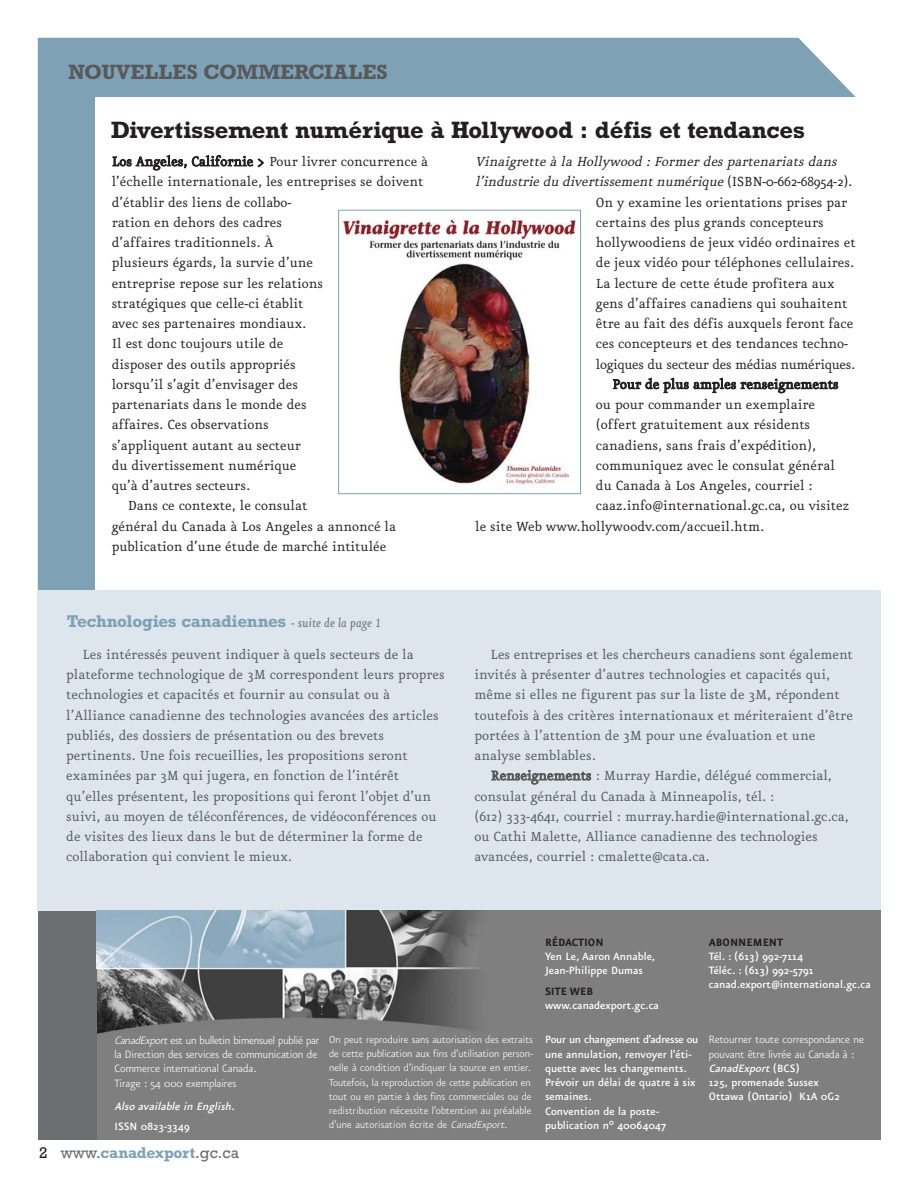
<style>
.page{position:relative;width:918px;height:1188px;background:#fff}
.page>*{position:absolute;margin:0;border:0;box-sizing:border-box;transform-origin:0 0}
.t1{font:700 24px "Rockwell";letter-spacing:-.015em;color:#231f20}
.t2{font:700 21px "Rockwell";color:#58595b}
.t3{font:700 17.25px "Rockwell";letter-spacing:-.02em;color:#7fa1b6}
.t4{font:15.75px "Eureka";color:#231f20}
.t5{font:15.75px/20.2px "Eureka";color:#58595b}
.t6{font:italic 15.75px "Eureka";color:#231f20}
.t7{font:15.75px "Eureka";letter-spacing:-.02em;color:#231f20}
.t8{font:700 15.75px "Rockwell";letter-spacing:-.015em;color:#7fa1b6}
.t9{font:500 12.75px/14.2px "Eureka Sans";color:#fff}
.t10{font:300 12.75px/14.2px "Eureka Sans";color:#fff}
.t11{font:700 12.75px "Eureka Sans";color:#231f20}
.t12{font:italic 500 12.75px "Eureka Sans";color:#fff}
.t13{font:300 12px/14.2px "Eureka Sans";letter-spacing:.01em;color:#fff}
.s1{font-family:"Eureka";font-weight:400;font-style:italic;font-size:14.25px;color:#6c6e70}
.s2{font-style:normal}
.s3{font-style:italic}
.s4{font-weight:400;color:#231f20}
.s5{font-weight:400;color:#6c6e70}
.s6{font-weight:500;font-style:italic}
.s7{font-weight:500}
</style>
<div class="page">
<div style="left:38px;top:38px;width:818px;height:552px;background:#7fa1b6"></div>
<div style="left:96px;top:98px;width:791px;height:604px;background:#fff"></div>
<div style="left:37px;top:590px;width:843px;height:321px;background:#dde6ed"></div>
<img style="left:97px;top:911px;width:783px;height:228px">
<div style="left:38px;top:911px;width:59px;height:228px;background:#6c6e70"></div>
<img style="left:97px;top:911px;width:248px;height:58px">
<img style="left:343px;top:217px;width:233px;height:268px">
<div style="left:338px;top:210px;width:243px;height:284px;border:1px solid #7fa1b6"></div>
<h2 class="t2" style="left:69px;top:65px;width:321px">NOUVELLES COMMERCIALES</h2>
<h1 class="t1" style="left:111px;top:121px;width:696px">Divertissement numérique à Hollywood : défis et tendances</h1>
<p class="t4" style="left:112px;top:156px;width:318px">Los Angeles, Californie &gt; Pour livrer concurrence à</p>
<p class="t4" style="left:112px;top:176px;width:313px">l’échelle internationale, les entreprises se doivent</p>
<p class="t4" style="left:112px;top:196px;width:181px">d’établir des liens de collabo-</p>
<p class="t4" style="left:112px;top:216px;width:172px">ration en dehors des cadres</p>
<p class="t4" style="left:112px;top:237px;width:163px">d’affaires traditionnels. À</p>
<p class="t4" style="left:112px;top:257px;width:203px">plusieurs égards, la survie d’une</p>
<p class="t4" style="left:112px;top:277px;width:213px">entreprise repose sur les relations</p>
<p class="t4" style="left:112px;top:297px;width:193px">stratégiques que celle-ci établit</p>
<p class="t4" style="left:112px;top:318px;width:196px">avec ses partenaires mondiaux.</p>
<p class="t4" style="left:112px;top:338px;width:173px">Il est donc toujours utile de</p>
<p class="t4" style="left:112px;top:358px;width:186px">disposer des outils appropriés</p>
<p class="t4" style="left:112px;top:378px;width:188px">lorsqu’il s’agit d’envisager des</p>
<p class="t4" style="left:112px;top:399px;width:197px">partenariats dans le monde des</p>
<p class="t4" style="left:112px;top:419px;width:159px">affaires. Ces observations</p>
<p class="t4" style="left:112px;top:439px;width:191px">s’appliquent autant au secteur</p>
<p class="t4" style="left:112px;top:459px;width:186px">du divertissement numérique</p>
<p class="t4" style="left:112px;top:480px;width:140px">qu’à d’autres secteurs.</p>
<p class="t4" style="left:128px;top:500px;width:181px">Dans ce contexte, le consulat</p>
<p class="t4" style="left:112px;top:520px;width:286px">général du Canada à Los Angeles a annoncé la</p>
<p class="t4" style="left:112px;top:540px;width:276px">publication d’une étude de marché intitulée</p>
<p class="t3" style="left:67px;top:616px;width:316px">Technologies canadiennes <span class="s1">- suite de la page 1</span></p>
<p class="t6" style="left:475px;top:156px;width:366px">Vinaigrette à la Hollywood :Former despartenariatsdans</p>
<p class="t6" style="left:475px;top:176px;width:379px">l’industrie du divertissementnumérique <span class="s2">( I S B N - 0 - 6 6 2 - 6 8 9 5 4 - 2 ) .</span></p>
<p class="t4" style="left:596px;top:196px;width:253px">On y examine les orientations prises par</p>
<p class="t4" style="left:596px;top:216px;width:229px">certains des plus grands concepteurs</p>
<p class="t4" style="left:596px;top:237px;width:261px">hollywoodiens de jeux vidéo ordinaires et</p>
<p class="t4" style="left:596px;top:257px;width:260px">de jeux vidéo pour téléphones cellulaires.</p>
<p class="t4" style="left:596px;top:277px;width:240px">La lecture de cette étude profitera aux</p>
<p class="t4" style="left:596px;top:297px;width:253px">gens d’affaires canadiens qui souhaitent</p>
<p class="t4" style="left:596px;top:318px;width:259px">être au fait des défis auxquels feront face</p>
<p class="t4" style="left:596px;top:338px;width:254px">ces concepteurs et des tendances techno-</p>
<p class="t7" style="left:596px;top:358px;width:261px">logiques du secteur des médias numériques.</p>
<p class="t4" style="left:612px;top:378px;width:228px">Pour de plus amples renseignements</p>
<p class="t4" style="left:596px;top:399px;width:221px">ou pour commander un exemplaire</p>
<p class="t4" style="left:596px;top:419px;width:216px">(offert gratuitement aux résidents</p>
<p class="t4" style="left:596px;top:439px;width:222px">canadiens, sans frais d’expédition),</p>
<p class="t4" style="left:596px;top:459px;width:240px">communiquez avec le consulat général</p>
<p class="t4" style="left:596px;top:480px;width:218px">du Canada à Los Angeles, courriel :</p>
<p class="t4" style="left:596px;top:500px;width:255px">caaz.info@international.gc.ca, ou visitez</p>
<p class="t4" style="left:475px;top:520px;width:290px">le site Web www.hollywoodv.com/accueil.htm.</p>
<p class="t5" style="left:66px;top:646px;width:380px;text-indent:16px">Les intéressés peuvent indiquer à quels secteurs de la plateforme technologique de 3M correspondent leurs propres technologies et capacités et fournir au consulat ou à l’Alliance canadienne des technologies avancées des articles publiés, des dossiers de présentation ou des brevets pertinents. Une fois recueillies, les propositions seront examinées par 3M qui jugera, en fonction de l’intérêt qu’elles présentent, les propositions qui feront l’objet d’un suivi, au moyen de téléconférences, de vidéoconférences ou de visites des lieux dans le but de déterminer la forme de collaboration qui convient le mieux.</p>
<p class="t5" style="left:474px;top:646px;width:380px;text-indent:16px">Les entreprises et les chercheurs canadiens sont également invités à présenter d’autres technologies et capacités qui, même si elles ne figurent pas sur la liste de 3M, répondent toutefois à des critères internationaux et mériteraient d’être portées à l’attention de 3M pour une évaluation et une analyse semblables.</p>
<p class="t5" style="left:474px;top:767px;width:376px;text-indent:16px">Renseignements : Murray Hardie, délégué commercial, consulat général du Canada à Minneapolis, tél. :<br>(612) 333-4641, courriel : murray.hardie@international.gc.ca, ou Cathi Malette, Alliance canadienne des technologies avancées, courriel : cmalette@cata.ca.</p>
<p class="t10" style="left:115px;top:1034px;width:206px"><span class="s3">CanadExport</span>est un bulletin bimensuel publié par la Direction des services de communication de Commerce international Canada.<br>Tirage : 54 000 exemplaires</p>
<p class="t12" style="left:115px;top:1102px;width:124px">Also available in English.</p>
<p class="t9" style="left:115px;top:1120px;width:77px">ISSN 0823-3349</p>
<p class="t8" style="left:39px;top:1147px;width:201px"><span class="s4">2</span> <span class="s5">www.</span>canadexport<span class="s5">.gc.ca</span></p>
<p class="t11" style="left:545px;top:937px;width:60px">RÉDACTION</p>
<p class="t9" style="left:545px;top:950px;width:112px">Yen Le, Aaron Annable,<br>Jean-Philippe Dumas</p>
<p class="t11" style="left:545px;top:987px;width:50px">SITE WEB</p>
<p class="t9" style="left:545px;top:1000px;width:116px">www.canadexport.gc.ca</p>
<p class="t11" style="left:709px;top:937px;width:76px">ABONNEMENT</p>
<p class="t9" style="left:709px;top:950px;width:163px">Tél. : (613) 992-7114<br>Téléc. : (613) 992-5791 canad.export@international.gc.ca</p>
<p class="t13" style="left:329px;top:1033px;width:206px">On peut reproduire sans autorisation des extraits de cette publication aux fins d’utilisation person&shy;nelle à condition d’indiquer la source en entier.<br>Toutefois, la reproduction de cette publication en tout ou en partie à des fins commerciales ou de redistribution nécessite l’obtention au préalable d’une autorisation écrite de <span class="s3">CanadExport</span>.</p>
<p class="t9" style="left:545px;top:1034px;width:155px">Pour un changement d’adresse ou une annulation, renvoyer l’éti&shy;quette avec les changements.<br>Prévoir un délai de quatre à six semaines.<br>Convention de la poste&shy;publication n<sup>o</sup> 40064047</p>
<p class="t10" style="left:709px;top:1034px;width:157px">Retourner toute correspondance ne pouvant être livrée au Canada à :<br><span class="s6">CanadExport</span> <span class="s7">( B C S )<br>125, promenade Sussex<br>Ottawa (Ontario) K1A 0G2</span></p>
</div>
